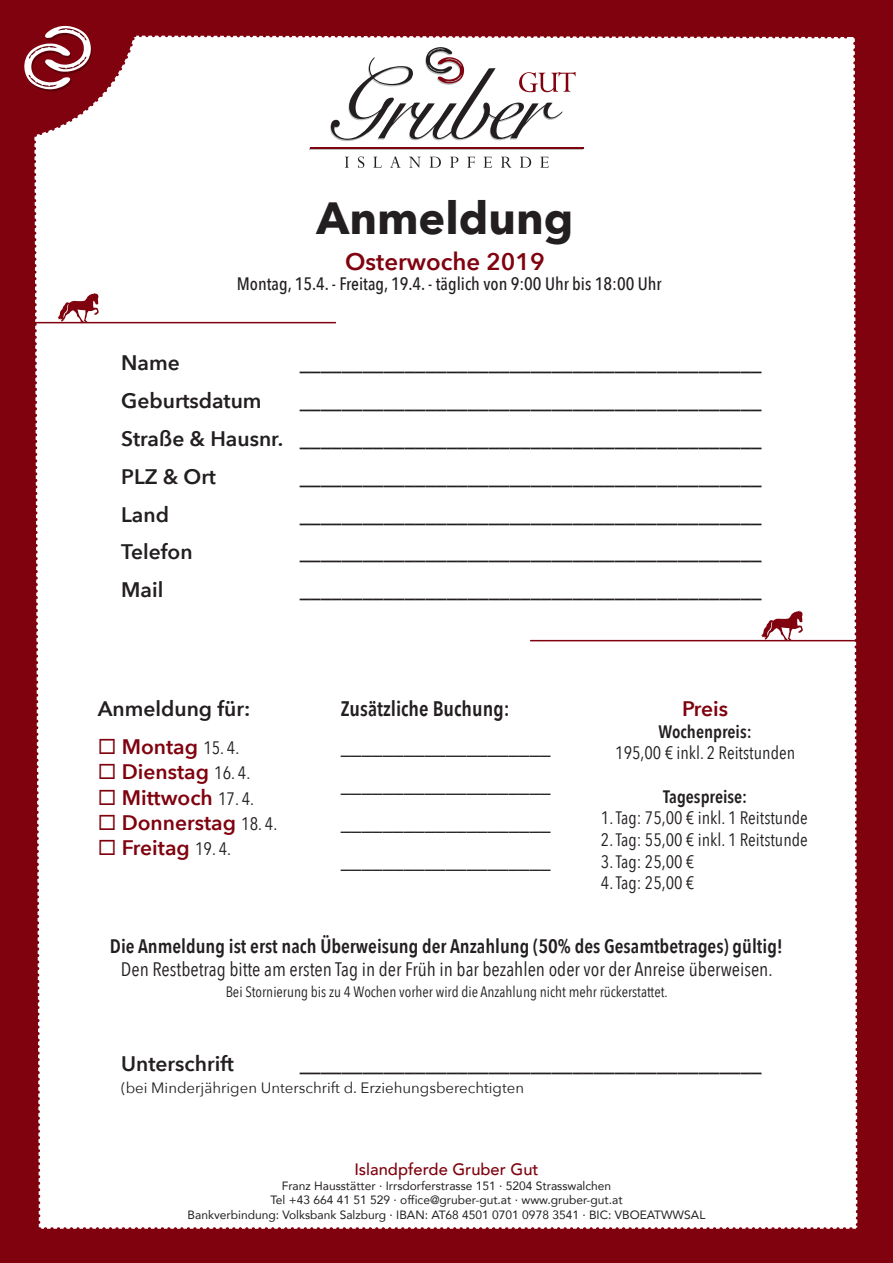
<style>
.page{position:relative;width:893px;height:1263px;background:#7f020e}
.page>*{position:absolute;margin:0;border:0;box-sizing:border-box;transform-origin:0 0}
.t1{font:700 45px "Avenir Next";color:#231f20}
.t2{font:600 24px "Avenir Next";color:#7f020e}
.t3{font:600 21px/38px "Avenir Next";color:#231f20;text-align:justify}
.t4{font:500 21px/38px "Avenir Next Condensed";color:#231f20;text-align:justify}
.t5{font:600 21px "Avenir Next";color:#7f020e}
.t6{font:600 21px "Avenir Next Condensed";color:#231f20}
.t7{font:19.5px "Avenir Next Condensed";color:#231f20}
.t8{font:600 19.5px "Avenir Next Condensed";color:#231f20}
.t9{font:18px "Avenir Next Condensed";color:#231f20}
.t10{font:500 18px "Avenir Next Condensed";color:#231f20}
.t11{font:600 18px "Avenir Next Condensed";color:#231f20}
.t12{font:500 16.5px "Avenir";color:#7f020e}
.t13{font:15px "Avenir Next Condensed";color:#231f20}
.t14{font:15px "Avenir Next";color:#231f20}
.t15{font:12px/14.4px "Avenir";color:#231f20;text-align:center}
.s1{font-family:"Avenir Next Condensed";font-weight:400;font-size:18px;color:#231f20}
</style>
<div class="page">
<div style="left:24px;top:26px;width:834px;height:1203px;background:#fff"></div>
<hr style="left:530px;top:640px;width:329px;height:1px;background:#7f020e">
<p class="t3" style="left:121px;top:343px;width:60px">Name</p>
<h1 class="t1" style="left:317px;top:179px;width:258px">Anmeldung</h1>
<p class="t2" style="left:345px;top:241px;width:201px">Osterwoche 2019</p>
<p class="t10" style="left:237px;top:273px;width:426px">Montag, 15.4. - Freitag, 19.4. - täglich von 9:00 Uhr bis 18:00 Uhr</p>
<p class="t3" style="left:300px;top:343px;width:464px">____________________________________________</p>
<p class="t3" style="left:121px;top:381px;width:142px">Geburtsdatum</p>
<p class="t3" style="left:121px;top:381px;width:642px;text-indent:178px">____________________________________________ Straße &amp; Hausnr. ____________________________________________ PLZ &amp; Ort</p>
<p class="t3" style="left:300px;top:457px;width:464px">____________________________________________</p>
<p class="t3" style="left:121px;top:495px;width:49px">Land</p>
<p class="t3" style="left:300px;top:495px;width:464px">____________________________________________</p>
<p class="t3" style="left:121px;top:533px;width:73px">Telefon</p>
<p class="t3" style="left:300px;top:533px;width:464px">____________________________________________</p>
<p class="t3" style="left:121px;top:571px;width:44px">Mail</p>
<p class="t3" style="left:300px;top:571px;width:464px">____________________________________________</p>
<p class="t3" style="left:98px;top:689px;width:154px">Anmeldung für:</p>
<p class="t5" style="left:98px;top:729px;width:143px">◻ Montag <span class="s1">15. 4.</span></p>
<p class="t5" style="left:98px;top:754px;width:154px">◻ Dienstag <span class="s1">16. 4.</span></p>
<p class="t5" style="left:98px;top:779px;width:158px">◻ Mittwoch <span class="s1">17. 4.</span></p>
<p class="t5" style="left:98px;top:804px;width:181px">◻ Donnerstag <span class="s1">18. 4.</span></p>
<p class="t5" style="left:98px;top:830px;width:135px">◻ Freitag <span class="s1">19. 4.</span></p>
<p class="t6" style="left:341px;top:691px;width:170px">Zusätzliche Buchung:</p>
<p class="t4" style="left:341px;top:728px;width:211px">____________________ ____________________ ____________________ ____________________</p>
<p class="t5" style="left:682px;top:691px;width:48px">Preis</p>
<p class="t11" style="left:659px;top:716px;width:95px">Wochenpreis:</p>
<p class="t9" style="left:615px;top:738px;width:181px">195,00 € inkl. 2 Reitstunden</p>
<p class="t11" style="left:663px;top:781px;width:86px">Tagespreise:</p>
<p class="t9" style="left:601px;top:803px;width:208px">1. Tag: 75,00 € inkl. 1 Reitstunde</p>
<p class="t9" style="left:601px;top:824px;width:208px">2. Tag: 55,00 € inkl. 1 Reitstunde</p>
<p class="t9" style="left:601px;top:846px;width:95px">3. Tag: 25,00 €</p>
<p class="t9" style="left:601px;top:867px;width:95px">4. Tag: 25,00 €</p>
<p class="t8" style="left:110px;top:929px;width:675px">Die Anmeldung ist erst nach Überweisung der Anzahlung (50% des Gesamtbetrages) gültig!</p>
<p class="t7" style="left:121px;top:953px;width:653px">Den Restbetrag bitte am ersten Tag in der Früh in bar bezahlen oder vor der Anreise überweisen.</p>
<p class="t13" style="left:226px;top:979px;width:443px">Bei Stornierung bis zu 4 Wochen vorher wird die Anzahlung nicht mehr rückerstattet.</p>
<p class="t3" style="left:121px;top:1044px;width:114px">Unterschrift</p>
<p class="t3" style="left:300px;top:1044px;width:464px">____________________________________________</p>
<p class="t14" style="left:121px;top:1075px;width:404px">(bei Minderjährigen Unterschrift d. Erziehungsberechtigten</p>
<p class="t12" style="left:354px;top:1155px;width:186px">Islandpferde Gruber Gut</p>
<p class="t15" style="left:188px;top:1178px;width:519px">Franz Hausstätter ∙ Irrsdorferstrasse 151 ∙ 5204 Strasswalchen<br>Tel +43 664 41 51 529 ∙ office@gruber-gut.at ∙ www.gruber-gut.at<br>Bankverbindung: Volksbank Salzburg ∙ IBAN: AT68 4501 0701 0978 3541 ∙ BIC: VBOEATWWSAL</p>
</div>
